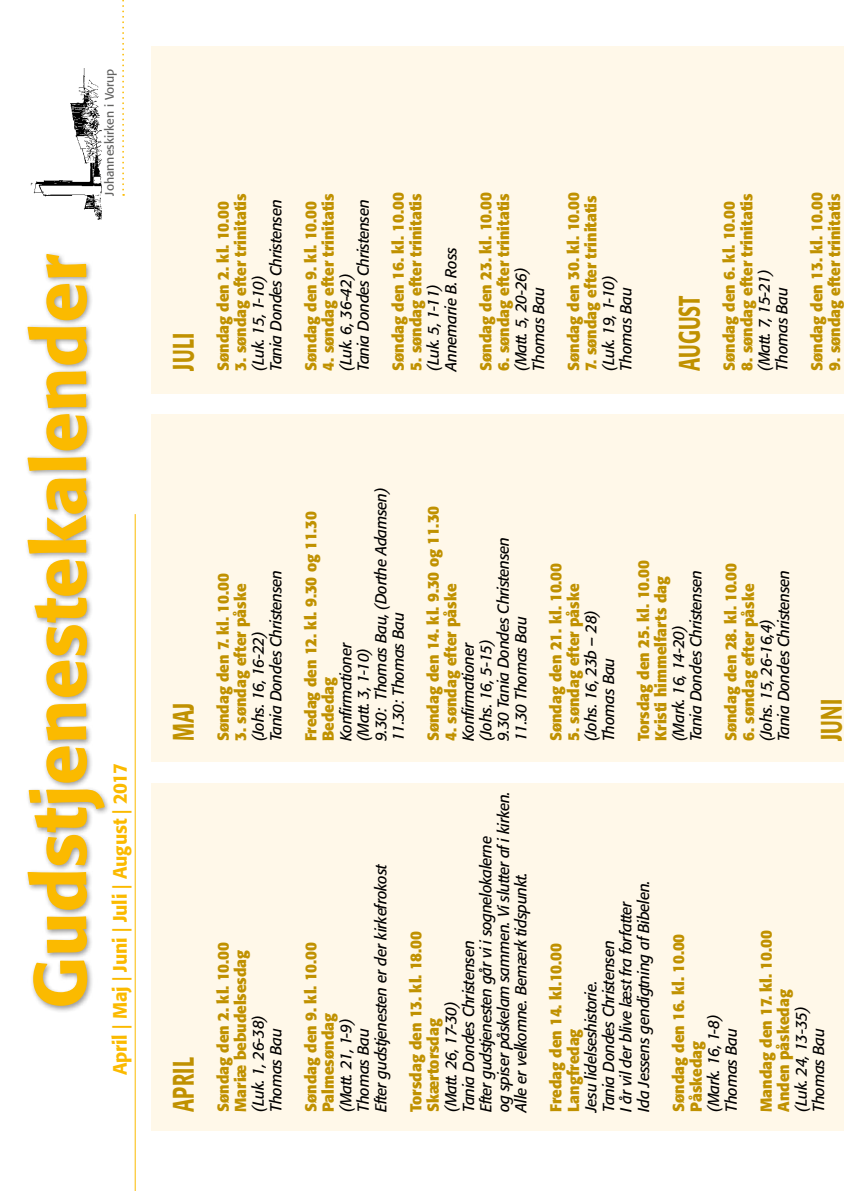
<style>
.page{position:relative;width:844px;height:1191px;background:#fff}
.page>*{position:absolute;margin:0;border:0;box-sizing:border-box;transform-origin:0 0}
.t1{font:500 73.5px "Formata";color:#fbba00}
.t2{font:500 29.4px "Formata";letter-spacing:.015em;color:#c09100;scale:.67 1}
.t3{font:500 19.25px "Formata";letter-spacing:-.005em;color:#fbba00}
.t4{font:italic 15.75px/17.5px "Formata";letter-spacing:-.02em;color:#000}
.t5{font:700 15.75px/17.5px "Formata";letter-spacing:-.005em;color:#c09100}
.t6{font:12.25px "Formata";color:#636362}
</style>
<div class="page">
<div style="left:152px;top:783px;width:691px;height:348px;background:#fff8e9"></div>
<div style="left:152px;top:414px;width:691px;height:347px;background:#fff8e9"></div>
<div style="left:152px;top:46px;width:691px;height:347px;background:#fff8e9"></div>
<img style="left:30px;top:69px;width:72px;height:150px">
<svg style="left:122px;top:0;width:2px;height:196px"></svg>
<div style="left:24px;top:251px;width:87px;height:761px;background:#000;opacity:.4"></div>
<hr style="left:135px;top:514px;width:1px;height:677px;background:#fbba00">
<p class="t6" style="left:102px;top:195px;width:129px;rotate:-90deg">Johanneskirken i Vorup</p>
<h1 class="t1" style="left:15px;top:1009px;width:756px;rotate:-90deg">Gudstjenestekalender</h1>
<p class="t3" style="left:108px;top:1075px;width:314px;rotate:-90deg">April | Maj | Juni | Juli | August | 2017</p>
<h2 class="t2" style="left:165px;top:371px;width:58px;rotate:-90deg">JULI</h2>
<p class="t5" style="left:214px;top:371px;width:171px;rotate:-90deg">Søndag den 2. kl. 10.00</p>
<p class="t5" style="left:232px;top:371px;width:179px;rotate:-90deg">3. søndag efter trinitatis</p>
<p class="t4" style="left:249px;top:371px;width:173px;rotate:-90deg">(Luk. 15, 1-10)<br>Tania Dondes Christensen</p>
<p class="t5" style="left:302px;top:371px;width:171px;rotate:-90deg">Søndag den 9. kl. 10.00</p>
<p class="t5" style="left:319px;top:371px;width:179px;rotate:-90deg">4. søndag efter trinitatis</p>
<p class="t4" style="left:337px;top:371px;width:173px;rotate:-90deg">(Luk. 6, 36-42)<br>Tania Dondes Christensen</p>
<p class="t5" style="left:389px;top:371px;width:180px;rotate:-90deg">Søndag den 16. kl. 10.00</p>
<p class="t5" style="left:407px;top:371px;width:179px;rotate:-90deg">5. søndag efter trinitatis</p>
<p class="t4" style="left:424px;top:371px;width:125px;rotate:-90deg">(Luk. 5, 1-11)<br>Annemarie B. Ross</p>
<p class="t5" style="left:477px;top:371px;width:180px;rotate:-90deg">Søndag den 23. kl. 10.00</p>
<p class="t5" style="left:494px;top:371px;width:179px;rotate:-90deg">6. søndag efter trinitatis</p>
<p class="t4" style="left:512px;top:371px;width:107px;rotate:-90deg">(Matt. 5, 20-26)<br>Thomas Bau</p>
<p class="t5" style="left:564px;top:371px;width:180px;rotate:-90deg">Søndag den 30. kl. 10.00</p>
<p class="t5" style="left:582px;top:371px;width:177px;rotate:-90deg">7. søndag efter trinitatis</p>
<p class="t4" style="left:599px;top:371px;width:98px;rotate:-90deg">(Luk. 19, 1-10)<br>Thomas Bau</p>
<h2 class="t2" style="left:671px;top:371px;width:113px;rotate:-90deg">AUGUST</h2>
<p class="t5" style="left:720px;top:371px;width:171px;rotate:-90deg">Søndag den 6. kl. 10.00</p>
<p class="t5" style="left:737px;top:371px;width:179px;rotate:-90deg">8. søndag efter trinitatis</p>
<p class="t4" style="left:755px;top:371px;width:105px;rotate:-90deg">(Matt. 7, 15-21)<br>Thomas Bau</p>
<p class="t5" style="left:807px;top:371px;width:180px;rotate:-90deg">Søndag den 13. kl. 10.00</p>
<p class="t5" style="left:825px;top:371px;width:179px;rotate:-90deg">9. søndag efter trinitatis</p>
<h2 class="t2" style="left:165px;top:741px;width:59px;rotate:-90deg">MAJ</h2>
<h2 class="t2" style="left:165px;top:1111px;width:83px;rotate:-90deg">APRIL</h2>
<p class="t4" style="left:249px;top:741px;width:173px;rotate:-90deg">(Johs. 16, 16-22)<br>Tania Dondes Christensen</p>
<p class="t5" style="left:214px;top:741px;width:169px;rotate:-90deg">Søndag den 7. kl. 10.00</p>
<p class="t5" style="left:232px;top:741px;width:159px;rotate:-90deg">3. søndag efter påske</p>
<p class="t5" style="left:214px;top:1111px;width:171px;rotate:-90deg">Søndag den 2. kl. 10.00<br>Mariæ bebudelsesdag</p>
<p class="t4" style="left:249px;top:1111px;width:100px;rotate:-90deg">(Luk. 1, 26-38)<br>Thomas Bau</p>
<p class="t4" style="left:337px;top:741px;width:257px;rotate:-90deg">Konfirmationer<br>(Matt. 3, 1-10)<br>9.30: Thomas Bau, (Dorthe Adamsen)<br>11.30: Thomas Bau</p>
<p class="t5" style="left:302px;top:741px;width:232px;rotate:-90deg">Fredag den 12. kl. 9.30 og 11.30<br>Bededag</p>
<p class="t5" style="left:424px;top:741px;width:237px;rotate:-90deg">Søndag den 14. kl. 9.30 og 11.30</p>
<p class="t4" style="left:459px;top:741px;width:206px;rotate:-90deg">Konfirmationer<br>(Johs. 16, 5-15)<br>9.30 Tania Dondes Christensen<br>11.30 Thomas Bau</p>
<p class="t5" style="left:442px;top:741px;width:159px;rotate:-90deg">4. søndag efter påske</p>
<p class="t5" style="left:547px;top:741px;width:180px;rotate:-90deg">Søndag den 21. kl. 10.00</p>
<p class="t5" style="left:564px;top:741px;width:159px;rotate:-90deg">5. søndag efter påske</p>
<p class="t4" style="left:582px;top:741px;width:134px;rotate:-90deg">(Johs. 16, 23b – 28)<br>Thomas Bau</p>
<p class="t5" style="left:634px;top:741px;width:182px;rotate:-90deg">Torsdag den 25. kl. 10.00<br>Kristi himmelfarts dag</p>
<p class="t4" style="left:669px;top:741px;width:173px;rotate:-90deg">(Mark. 16, 14-20)<br>Tania Dondes Christensen</p>
<p class="t5" style="left:722px;top:741px;width:180px;rotate:-90deg">Søndag den 28. kl. 10.00</p>
<p class="t4" style="left:757px;top:741px;width:173px;rotate:-90deg">(Johs. 15, 26-16,4)<br>Tania Dondes Christensen</p>
<p class="t5" style="left:739px;top:741px;width:159px;rotate:-90deg">6. søndag efter påske</p>
<h2 class="t2" style="left:813px;top:741px;width:64px;rotate:-90deg">JUNI</h2>
<p class="t4" style="left:337px;top:1111px;width:249px;rotate:-90deg">(Matt. 21, 1-9)<br>Thomas Bau<br>Efter gudstjenesten er der kirkefrokost</p>
<p class="t5" style="left:302px;top:1111px;width:171px;rotate:-90deg">Søndag den 9. kl. 10.00<br>Palmesøndag</p>
<p class="t4" style="left:442px;top:1111px;width:322px;rotate:-90deg">(Matt. 26, 17-30)<br>Tania Dondes Christensen<br>Efter gudstjenesten går vi i sognelokalerne<br>og spiser påskelam sammen. Vi slutter af i kirken.<br>Alle er velkomne. Bemærk tidspunkt.</p>
<p class="t5" style="left:407px;top:1111px;width:182px;rotate:-90deg">Torsdag den 13. kl. 18.00<br>Skærtorsdag</p>
<p class="t4" style="left:582px;top:1111px;width:233px;rotate:-90deg">Jesu lidelseshistorie.<br>Tania Dondes Christensen<br>I år vil der blive læst fra forfatter<br>Ida Jessens gendigtning af Bibelen.</p>
<p class="t5" style="left:547px;top:1111px;width:170px;rotate:-90deg">Fredag den 14. kl.10.00<br>Langfredag</p>
<p class="t5" style="left:669px;top:1111px;width:180px;rotate:-90deg">Søndag den 16. kl. 10.00<br>Påskedag</p>
<p class="t4" style="left:704px;top:1111px;width:101px;rotate:-90deg">(Mark. 16, 1-8)<br>Thomas Bau</p>
<p class="t5" style="left:757px;top:1111px;width:183px;rotate:-90deg">Mandag den 17. kl. 10.00<br>Anden påskedag</p>
<p class="t4" style="left:792px;top:1111px;width:109px;rotate:-90deg">(Luk. 24, 13-35)<br>Thomas Bau</p>
</div>
